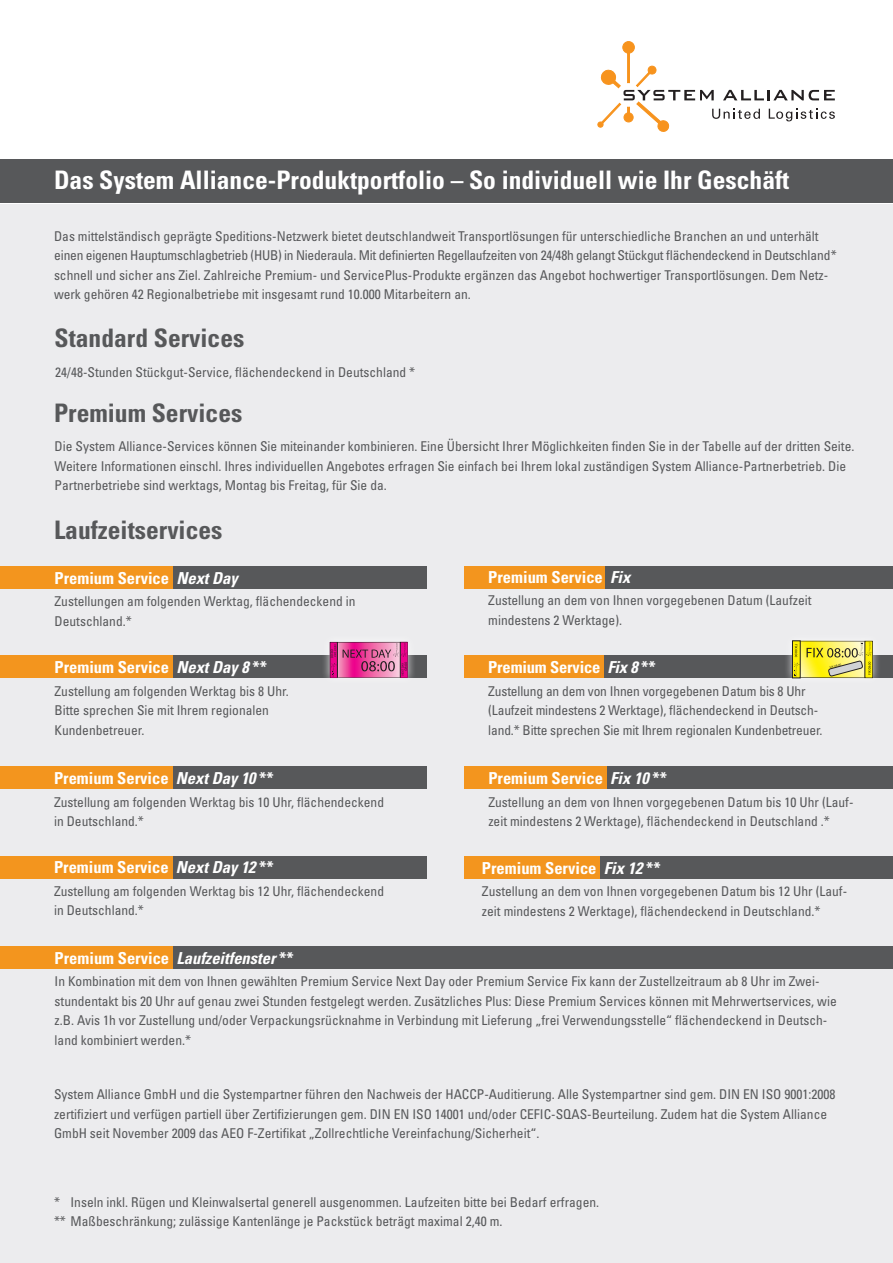
<style>
.page{position:relative;width:893px;height:1263px;background:#fff}
.page>*{position:absolute;margin:0;border:0;box-sizing:border-box;transform-origin:0 0}
.t1{font:700 condensed 25.5px "Univers LT Std";color:#fff}
.t2{font:700 condensed 25.5px "Univers LT Std";color:#57585a}
.t3{font:700 condensed 16.5px "Univers LT Std";color:#fff}
.t4{font:condensed 13.5px/19.5px "Univers LT Std";color:#57585a}
.s1{font-style:italic}
</style>
<div class="page">
<div style="left:0;top:159px;width:893px;height:44px;background:#57585a"></div>
<div style="left:0;top:204px;width:893px;height:1059px;background:#ececee"></div>
<svg style="left:598px;top:41px;width:237px;height:91px"></svg>
<div style="left:0;top:566px;width:225px;height:22px;background:#f3951e"></div>
<div style="left:173px;top:566px;width:254px;height:22px;background:#57585a"></div>
<div style="left:0;top:655px;width:225px;height:23px;background:#f3951e"></div>
<div style="left:173px;top:655px;width:254px;height:23px;background:#57585a"></div>
<div style="left:0;top:766px;width:225px;height:23px;background:#f3951e"></div>
<div style="left:173px;top:766px;width:254px;height:23px;background:#57585a"></div>
<div style="left:0;top:856px;width:225px;height:23px;background:#f3951e"></div>
<div style="left:173px;top:856px;width:254px;height:23px;background:#57585a"></div>
<div style="left:464px;top:566px;width:249px;height:22px;background:#f3951e"></div>
<div style="left:606px;top:566px;width:287px;height:22px;background:#57585a"></div>
<div style="left:464px;top:655px;width:249px;height:23px;background:#f3951e"></div>
<div style="left:605px;top:655px;width:288px;height:23px;background:#57585a"></div>
<div style="left:464px;top:766px;width:249px;height:23px;background:#f3951e"></div>
<div style="left:607px;top:766px;width:286px;height:23px;background:#57585a"></div>
<div style="left:464px;top:856px;width:249px;height:23px;background:#f3951e"></div>
<div style="left:601px;top:856px;width:292px;height:23px;background:#57585a"></div>
<div style="left:0;top:946px;width:244px;height:23px;background:#f3951e"></div>
<div style="left:173px;top:946px;width:720px;height:23px;background:#57585a"></div>
<div style="left:321px;top:634px;width:95px;height:52px;background:#fff;opacity:.75"></div>
<svg style="left:337px;top:644px;width:63px;height:32px"></svg>
<svg style="left:331px;top:645px;width:5px;height:32px"></svg>
<svg style="left:343px;top:643px;width:64px;height:32px;background:#d15194"></svg>
<div style="left:784px;top:633px;width:97px;height:53px;background:#fff;opacity:.75"></div>
<svg style="left:792px;top:641px;width:81px;height:37px;background:#d6cd4c"></svg>
<h1 class="t1" style="left:54px;top:165px;width:737px">Das System Alliance-Produktportfolio – So individuell wie Ihr Geschäft</h1>
<p class="t4" style="left:54px;top:226px;width:784px">Das mittelständisch geprägte Speditions-Netzwerk bietet deutschlandweit Transportlösungen für unterschiedliche Branchen an und unterhält einen eigenen Hauptumschlagbetrieb (HUB) in Niederaula. Mit definierten Regellaufzeiten von 24/48h gelangt Stückgut flächendeckend in Deutschland* schnell und sicher ans Ziel. Zahlreiche Premium- und ServicePlus-Produkte ergänzen das Angebot hochwertiger Transportlösungen. Dem Netz&shy;werk gehören 42 Regionalbetriebe mit insgesamt rund 10.000 Mitarbeitern an.</p>
<h1 class="t2" style="left:55px;top:322px;width:191px">Standard Services</h1>
<p class="t4" style="left:55px;top:362px;width:361px">24/48-Stunden Stückgut-Service, flächendeckend in Deutschland *</p>
<h1 class="t2" style="left:54px;top:397px;width:190px">Premium Services</h1>
<p class="t4" style="left:55px;top:436px;width:801px">Die System Alliance-Services können Sie miteinander kombinieren. Eine Übersicht Ihrer Möglichkeiten finden Sie in der Tabelle auf der dritten Seite.<br>Weitere Informationen einschl. Ihres individuellen Angebotes erfragen Sie einfach bei Ihrem lokal zuständigen System Alliance-Partnerbetrieb. Die<br>Partnerbetriebe sind werktags, Montag bis Freitag, für Sie da.</p>
<h1 class="t2" style="left:54px;top:515px;width:170px">Laufzeitservices</h1>
<p class="t3" style="left:55px;top:567px;width:185px">Premium Service <span class="s1">Next Day</span></p>
<p class="t4" style="left:55px;top:591px;width:303px">Zustellungen am folgenden Werktag, flächendeckend in<br>Deutschland.*</p>
<p class="t3" style="left:55px;top:657px;width:214px">Premium Service <span class="s1">Next Day 8</span> **</p>
<p class="t4" style="left:55px;top:681px;width:236px">Zustellung am folgenden Werktag bis 8 Uhr.<br>Bitte sprechen Sie mit Ihrem regionalen<br>Kundenbetreuer.</p>
<p class="t3" style="left:54px;top:768px;width:221px">Premium Service <span class="s1">Next Day 10</span> **</p>
<p class="t4" style="left:54px;top:792px;width:332px">Zustellung am folgenden Werktag bis 10 Uhr, flächendeckend in Deutschland.*</p>
<p class="t3" style="left:54px;top:857px;width:221px">Premium Service <span class="s1">Next Day 12</span> **</p>
<p class="t4" style="left:54px;top:881px;width:332px">Zustellung am folgenden Werktag bis 12 Uhr, flächendeckend in Deutschland.*</p>
<p class="t3" style="left:488px;top:567px;width:144px">Premium Service <span class="s1">Fix</span></p>
<p class="t4" style="left:488px;top:591px;width:325px">Zustellung an dem von Ihnen vorgegebenen Datum (Laufzeit mindestens 2 Werktage).</p>
<p class="t3" style="left:488px;top:657px;width:169px">Premium Service <span class="s1">Fix 8</span> **</p>
<p class="t4" style="left:488px;top:681px;width:336px">Zustellung an dem von Ihnen vorgegebenen Datum bis 8 Uhr (Laufzeit mindestens 2 Werktage), flächendeckend in Deutsch&shy;land.* Bitte sprechen Sie mit Ihrem regionalen Kundenbetreuer.</p>
<p class="t3" style="left:488px;top:768px;width:180px">Premium Service <span class="s1">Fix 10</span> **</p>
<p class="t4" style="left:488px;top:792px;width:367px">Zustellung an dem von Ihnen vorgegebenen Datum bis 10 Uhr (Lauf&shy;zeit mindestens 2 Werktage), flächendeckend in Deutschland .*</p>
<p class="t3" style="left:482px;top:858px;width:180px">Premium Service <span class="s1">Fix 12</span> **</p>
<p class="t4" style="left:482px;top:881px;width:367px">Zustellung an dem von Ihnen vorgegebenen Datum bis 12 Uhr (Lauf&shy;zeit mindestens 2 Werktage), flächendeckend in Deutschland.*</p>
<p class="t3" style="left:55px;top:948px;width:241px">Premium Service <span class="s1">Laufzeitfenster</span> **</p>
<p class="t4" style="left:55px;top:971px;width:784px">In Kombination mit dem von Ihnen gewählten Premium Service Next Day oder Premium Service Fix kann der Zustellzeitraum ab 8 Uhr im Zwei&shy;stundentakt bis 20 Uhr auf genau zwei Stunden festgelegt werden. Zusätzliches Plus: Diese Premium Services können mit Mehrwertservices, wie z.B. Avis 1h vor Zustellung und/oder Verpackungsrücknahme in Verbindung mit Lieferung „frei Verwendungsstelle“ flächendeckend in Deutsch&shy;land kombiniert werden.*</p>
<p class="t4" style="left:54px;top:1085px;width:783px">System Alliance GmbH und die Systempartner führen den Nachweis der HACCP-Auditierung. Alle Systempartner sind gem. DIN EN ISO 9001:2008 zertifiziert und verfügen partiell über Zertifizierungen gem. DIN EN ISO 14001 und/oder CEFIC-SQAS-Beurteilung. Zudem hat die System Alliance<br>GmbH seit November 2009 das AEO F-Zertifikat „Zollrechtliche Vereinfachung/Sicherheit“.</p>
<p class="t4" style="left:54px;top:1192px;width:547px">* Inseln inkl. Rügen und Kleinwalsertal generell ausgenommen. Laufzeiten bitte bei Bedarf erfragen. ** Maßbeschränkung; zulässige Kantenlänge je Packstück beträgt maximal 2,40 m.</p>
</div>
